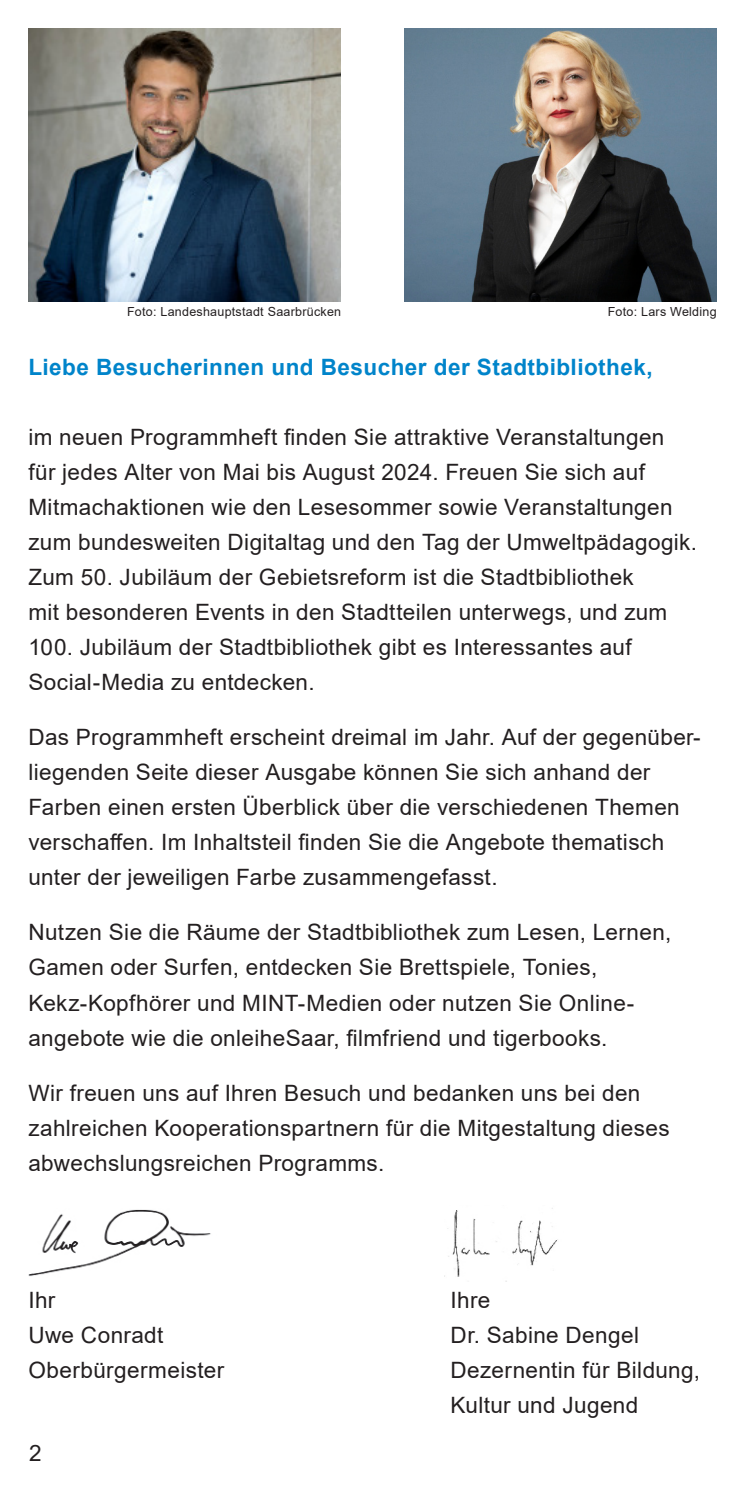
<style>
.page{position:relative;width:745px;height:1489px;background:#fff}
.page>*{position:absolute;margin:0;border:0;box-sizing:border-box;transform-origin:0 0}
.Bildunterschrift_linksbündig{font:22.5px/35px "Arial";letter-spacing:.015em;color:#231f20}
.Bildunterschrift_linksbündig-2{font:700 22.5px "Arial";letter-spacing:.02em;color:#0084ca}
.Bildunterschrift_linksbündig-3{font:12.5px "Arial";letter-spacing:.02em;color:#231f20}
</style>
<div class="page">
<img style="left:28px;top:28px;width:312px;height:274px">
<img style="left:404px;top:28px;width:312px;height:274px">
<img style="left:28px;top:1209px;width:183px;height:67px">
<img style="left:444px;top:1208px;width:114px;height:69px">
<p class="Bildunterschrift_linksbündig-3" style="left:127px;top:303px;width:215px">Foto: Landeshauptstadt Saarbrücken</p>
<p class="Bildunterschrift_linksbündig-3" style="left:607px;top:303px;width:110px">Foto: Lars Welding</p>
<p class="Bildunterschrift_linksbündig-2" style="left:28px;top:351px;width:625px">Liebe Besucherinnen und Besucher der Stadtbibliothek,</p>
<p class="Bildunterschrift_linksbündig" style="left:28px;top:419px;width:669px">im neuen Programmheft finden Sie attraktive Veranstaltungen für jedes Alter von Mai bis August 2024. Freuen Sie sich auf Mitmachaktionen wie den Lesesommer sowie Veranstaltungen zum bundesweiten Digitaltag und den Tag der Umweltpädagogik.<br>Zum 50. Jubiläum der Gebietsreform ist die Stadtbibliothek<br>mit besonderen Events in den Stadtteilen unterwegs, und zum 100. Jubiläum der Stadtbibliothek gibt es Interessantes auf Social-Media zu entdecken.</p>
<p class="Bildunterschrift_linksbündig" style="left:28px;top:719px;width:673px">Das Programmheft erscheint dreimal im Jahr. Auf der gegenüber&shy;liegenden Seite dieser Ausgabe können Sie sich anhand der Farben einen ersten Überblick über die verschiedenen Themen verschaffen. Im Inhaltsteil finden Sie die Angebote thematisch unter der jeweiligen Farbe zusammengefasst.</p>
<p class="Bildunterschrift_linksbündig" style="left:28px;top:914px;width:644px">Nutzen Sie die Räume der Stadtbibliothek zum Lesen, Lernen, Gamen oder Surfen, entdecken Sie Brettspiele, Tonies, Kekz-Kopfhörer und MINT-Medien oder nutzen Sie Online&shy;angebote wie die onleiheSaar, filmfriend und tigerbooks.</p>
<p class="Bildunterschrift_linksbündig" style="left:28px;top:1074px;width:642px">Wir freuen uns auf Ihren Besuch und bedanken uns bei den zahlreichen Kooperationspartnern für die Mitgestaltung dieses abwechslungsreichen Programms.</p>
<p class="Bildunterschrift_linksbündig" style="left:28px;top:1282px;width:28px">Ihr</p>
<p class="Bildunterschrift_linksbündig" style="left:450px;top:1282px;width:41px">Ihre</p>
<p class="Bildunterschrift_linksbündig" style="left:28px;top:1317px;width:136px">Uwe Conradt</p>
<p class="Bildunterschrift_linksbündig" style="left:450px;top:1317px;width:190px">Dr. Sabine Dengel</p>
<p class="Bildunterschrift_linksbündig" style="left:28px;top:1352px;width:197px">Oberbürgermeister</p>
<p class="Bildunterschrift_linksbündig" style="left:450px;top:1352px;width:251px">Dezernentin für Bildung,<br>Kultur und Jugend</p>
<p class="Bildunterschrift_linksbündig" style="left:29px;top:1434px;width:14px">2</p>
</div>
